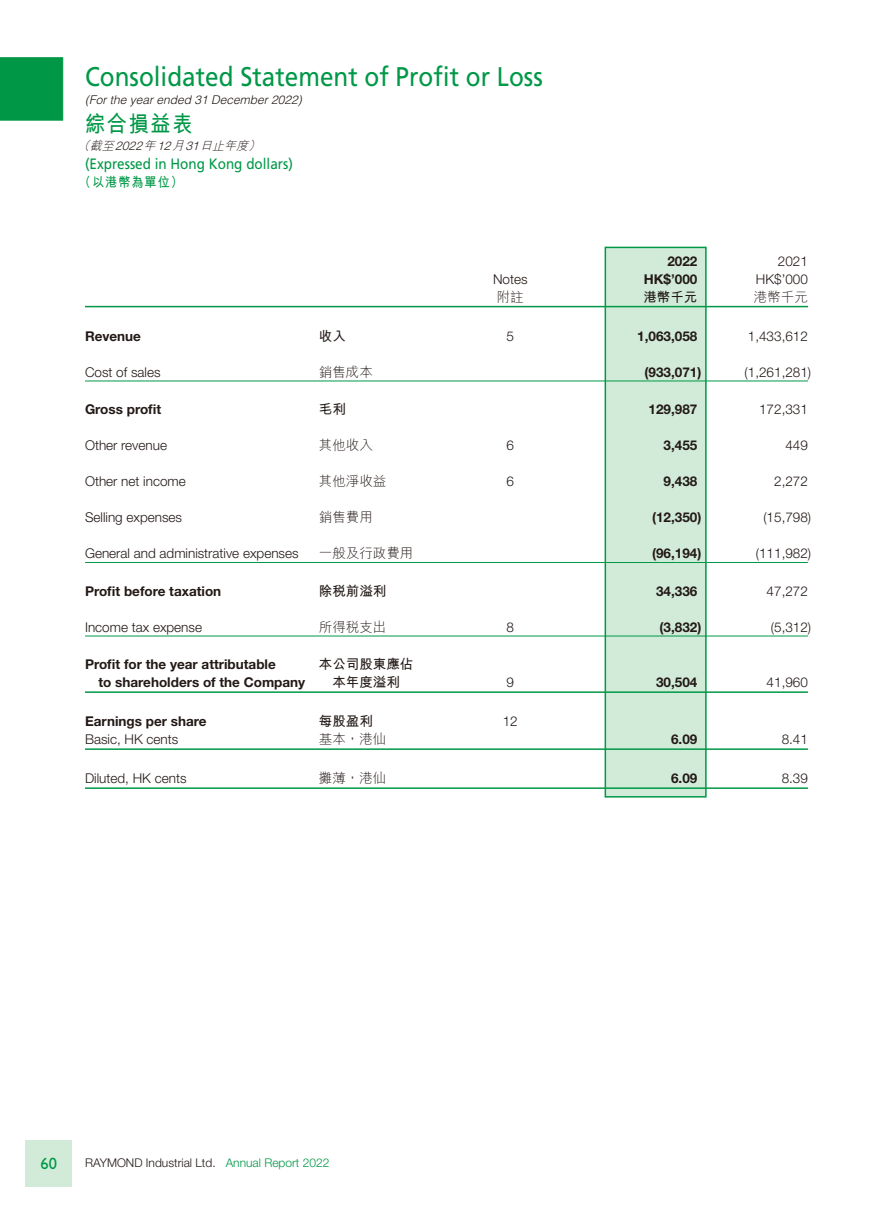
<style>
.page{position:relative;width:893px;height:1212px;background:#fff}
.page>*{position:absolute;margin:0;border:0;box-sizing:border-box;transform-origin:0 0}
.t1{font:27px "Frutiger LT Std";color:#009847;scale:.9 1}
.t2{font:700 22.5px "M Hei HK";letter-spacing:.08em;color:#009847;scale:.9 1}
.t3{font:16.5px "Gill Sans Std";color:#009847}
.t4{font:15px "Frutiger LT Std";color:#009847;scale:.9 1}
.t5{font:300 13.5px "Helvetica Neue LT Std";color:#231916}
.t6{font:700 13.5px "Helvetica Neue LT Std";color:#231916}
.t7{font:300 13.5px "M Hei HK";color:#231916}
.t8{font:700 13.5px "M Hei HK";color:#231916}
.t9{font:700 13.5px "M Hei HK";letter-spacing:.08em;color:#009847;scale:.9 1}
.t10{font:300 12px "Helvetica Neue LT Std";color:#231916}
.t11{font:italic 300 12px "Helvetica LT Std";color:#231916}
.t12{font:italic 300 12px "M Hei HK";color:#231916}
.s1{font-family:"Helvetica Neue LT Std"}
.s2{color:#009847}
</style>
<div class="page">
<div style="left:26px;top:1140px;width:46px;height:46px;background:#d1ebd8"></div>
<div style="left:0;top:57px;width:63px;height:63px;background:#009847"></div>
<div style="left:605px;top:247px;width:102px;height:550px;background:#d1ebd8;border:2px solid #009847"></div>
<hr style="left:85px;top:306px;width:723px;height:1px;background:#009847">
<hr style="left:85px;top:381px;width:723px;height:1px;background:#009847">
<hr style="left:85px;top:562px;width:723px;height:1px;background:#009847">
<hr style="left:85px;top:636px;width:723px;height:1px;background:#009847">
<hr style="left:85px;top:691px;width:723px;height:2px;background:#009847">
<hr style="left:85px;top:748px;width:723px;height:2px;background:#009847">
<hr style="left:85px;top:787px;width:723px;height:2px;background:#009847">
<h1 class="t1" style="left:85px;top:61px;width:510px">Consolidated Statement of Profit or Loss</h1>
<p class="t11" style="left:85px;top:92px;width:218px">(For the year ended 31 December 2022)</p>
<h2 class="t2" style="left:85px;top:107px;width:121px">綜合損益表</h2>
<p class="t12" style="left:78px;top:139px;width:187px">（截至<span class="s1">2022</span>年<span class="s1">12</span>月<span class="s1">31</span>日止年度）</p>
<p class="t4" style="left:85px;top:155px;width:232px">(Expressed in Hong Kong dollars)</p>
<p class="t9" style="left:79px;top:172px;width:117px">（以港幣為單位）</p>
<p class="t6" style="left:667px;top:253px;width:32px">2022</p>
<p class="t5" style="left:778px;top:253px;width:32px">2021</p>
<p class="t5" style="left:493px;top:271px;width:36px">Notes</p>
<p class="t6" style="left:644px;top:271px;width:55px">HK$’000</p>
<p class="t5" style="left:756px;top:271px;width:54px">HK$’000</p>
<p class="t7" style="left:497px;top:290px;width:28px">附註</p>
<p class="t8" style="left:643px;top:287px;width:55px">港幣千元</p>
<p class="t7" style="left:754px;top:290px;width:55px">港幣千元</p>
<p class="t6" style="left:85px;top:328px;width:58px">Revenue</p>
<p class="t8" style="left:319px;top:326px;width:28px">收入</p>
<p class="t5" style="left:506px;top:328px;width:9px">5</p>
<p class="t6" style="left:637px;top:328px;width:62px">1,063,058</p>
<p class="t5" style="left:748px;top:328px;width:62px">1,433,612</p>
<p class="t5" style="left:85px;top:364px;width:77px">Cost of sales</p>
<p class="t7" style="left:319px;top:365px;width:55px">銷售成本</p>
<p class="t6" style="left:645px;top:364px;width:58px">(933,071)</p>
<p class="t5" style="left:745px;top:364px;width:68px">(1,261,281)</p>
<p class="t6" style="left:85px;top:401px;width:78px">Gross profit</p>
<p class="t8" style="left:319px;top:399px;width:28px">毛利</p>
<p class="t6" style="left:649px;top:401px;width:50px">129,987</p>
<p class="t5" style="left:759px;top:401px;width:50px">172,331</p>
<p class="t5" style="left:85px;top:437px;width:84px">Other revenue</p>
<p class="t7" style="left:319px;top:438px;width:55px">其他收入</p>
<p class="t5" style="left:506px;top:437px;width:9px">6</p>
<p class="t6" style="left:664px;top:437px;width:35px">3,455</p>
<p class="t5" style="left:785px;top:437px;width:24px">449</p>
<p class="t5" style="left:85px;top:473px;width:102px">Other net income</p>
<p class="t7" style="left:319px;top:474px;width:69px">其他淨收益</p>
<p class="t5" style="left:506px;top:473px;width:9px">6</p>
<p class="t6" style="left:664px;top:473px;width:35px">9,438</p>
<p class="t5" style="left:774px;top:473px;width:35px">2,272</p>
<p class="t5" style="left:85px;top:509px;width:99px">Selling expenses</p>
<p class="t7" style="left:319px;top:510px;width:55px">銷售費用</p>
<p class="t6" style="left:652px;top:509px;width:51px">(12,350)</p>
<p class="t5" style="left:763px;top:509px;width:49px">(15,798)</p>
<p class="t5" style="left:85px;top:545px;width:215px">General and administrative expenses</p>
<p class="t7" style="left:319px;top:546px;width:96px">一般及行政費用</p>
<p class="t6" style="left:652px;top:545px;width:51px">(96,194)</p>
<p class="t5" style="left:756px;top:545px;width:57px">(111,982)</p>
<p class="t6" style="left:85px;top:583px;width:138px">Profit before taxation</p>
<p class="t8" style="left:319px;top:581px;width:69px">除稅前溢利</p>
<p class="t6" style="left:656px;top:583px;width:43px">34,336</p>
<p class="t5" style="left:767px;top:583px;width:43px">47,272</p>
<p class="t5" style="left:85px;top:619px;width:119px">Income tax expense</p>
<p class="t7" style="left:319px;top:620px;width:69px">所得稅支出</p>
<p class="t5" style="left:506px;top:619px;width:9px">8</p>
<p class="t6" style="left:660px;top:619px;width:43px">(3,832)</p>
<p class="t5" style="left:771px;top:619px;width:42px">(5,312)</p>
<p class="t6" style="left:85px;top:656px;width:192px">Profit for the year attributable</p>
<p class="t8" style="left:319px;top:654px;width:96px">本公司股東應佔</p>
<p class="t6" style="left:99px;top:674px;width:208px">to shareholders of the Company</p>
<p class="t8" style="left:332px;top:672px;width:69px">本年度溢利</p>
<p class="t5" style="left:506px;top:674px;width:9px">9</p>
<p class="t6" style="left:656px;top:674px;width:43px">30,504</p>
<p class="t5" style="left:767px;top:674px;width:43px">41,960</p>
<p class="t6" style="left:85px;top:713px;width:123px">Earnings per share</p>
<p class="t8" style="left:319px;top:711px;width:55px">每股盈利</p>
<p class="t5" style="left:503px;top:713px;width:17px">12</p>
<p class="t5" style="left:85px;top:731px;width:95px">Basic, HK cents</p>
<p class="t7" style="left:319px;top:732px;width:69px">基本，港仙</p>
<p class="t6" style="left:671px;top:731px;width:28px">6.09</p>
<p class="t5" style="left:782px;top:731px;width:28px">8.41</p>
<p class="t5" style="left:85px;top:770px;width:103px">Diluted, HK cents</p>
<p class="t7" style="left:319px;top:771px;width:69px">攤薄，港仙</p>
<p class="t6" style="left:671px;top:770px;width:28px">6.09</p>
<p class="t5" style="left:782px;top:770px;width:28px">8.39</p>
<p class="t3" style="left:41px;top:1154px;width:18px">60</p>
<p class="t10" style="left:85px;top:1156px;width:246px">RAYMOND Industrial Ltd. <span class="s2">Annual Report 2022</span></p>
</div>
